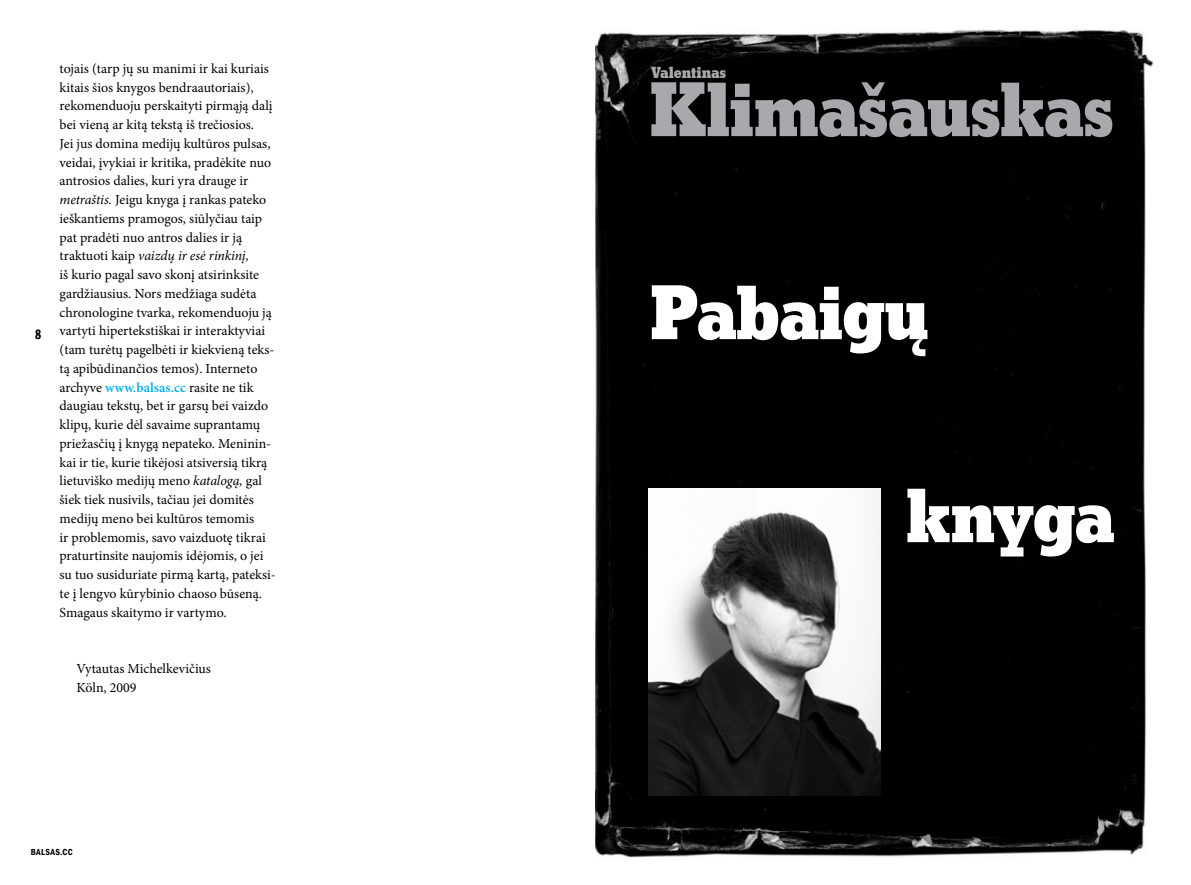
<style>
.page{position:relative;width:1191px;height:885px;background:#fff}
.page>*{position:absolute;margin:0;border:0;box-sizing:border-box;transform-origin:0 0}
.t1{font:800 74.7px "Stymie BT";letter-spacing:-.02em;color:#fff}
.t2{font:800 74.7px "Stymie BT";color:#a7a9ac}
.t3{font:800 15.6px "Stymie BT";color:#a7a9ac}
.t4{font:14.25px "Franklin Gothic Balt Demi Cmpr";color:#000}
.t5{font:13.8px/18.8px "Minion Pro";color:#000}
.t6{font:600 condensed 9px "Franklin Gothic";letter-spacing:.035em;color:#000}
.s1{font-style:italic}
.s2{font-weight:600;color:#00aeef}
</style>
<div class="page">
<img style="left:595px;top:29px;width:559px;height:829px">
<img style="left:648px;top:489px;width:233px;height:306px">
<p class="t4" style="left:35px;top:326px;width:8px">8</p>
<p class="t5" style="left:60px;top:59px;width:218px">tojais (tarp jų su manimi ir kai kuriais kitais šios knygos bendraautoriais), rekomenduoju perskaityti pirmąją dalį bei vieną ar kitą tekstą iš trečiosios.<br>Jei jus domina medijų kultūros pulsas, veidai, įvykiai ir kritika, pradėkite nuo antrosios dalies, kuri yra drauge ir <span class="s1">metraštis.</span> Jeigu knyga į rankas pateko ieškantiems pramogos, siūlyčiau taip pat pradėti nuo antros dalies ir ją traktuoti kaip <span class="s1">vaizdų ir esė rinkinį,<br></span>iš kurio pagal savo skonį atsirinksite gardžiausius. Nors medžiaga sudėta chronologine tvarka, rekomenduoju ją vartyti hipertekstiškai ir interaktyviai (tam turėtų pagelbėti ir kiekvieną teks&shy;tą apibūdinančios temos). Interneto archyve <span class="s2">www.balsas.cc</span> rasite ne tik daugiau tekstų, bet ir garsų bei vaizdo klipų, kurie dėl savaime suprantamų priežasčių į knygą nepateko. Meninin&shy;kai ir tie, kurie tikėjosi atsiversią tikrą lietuviško medijų meno <span class="s1">katalogą,</span> gal šiek tiek nusivils, tačiau jei domitės medijų meno bei kultūros temomis<br>ir problemomis, savo vaizduotę tikrai praturtinsite naujomis idėjomis, o jei su tuo susiduriate pirmą kartą, pateksi&shy;te į lengvo kūrybinio chaoso būseną.<br>Smagaus skaitymo ir vartymo.</p>
<p class="t5" style="left:77px;top:659px;width:136px">Vytautas Michelkevičius<br>Köln, 2009</p>
<p class="t6" style="left:31px;top:845px;width:43px">BALSAS.CC</p>
<p class="t3" style="left:651px;top:62px;width:76px">Valentinas</p>
<h1 class="t2" style="left:649px;top:64px;width:465px">Klimašauskas</h1>
<h1 class="t1" style="left:649px;top:267px;width:288px">Pabaigu˛</h1>
<h1 class="t1" style="left:905px;top:470px;width:211px">knyga</h1>
</div>
